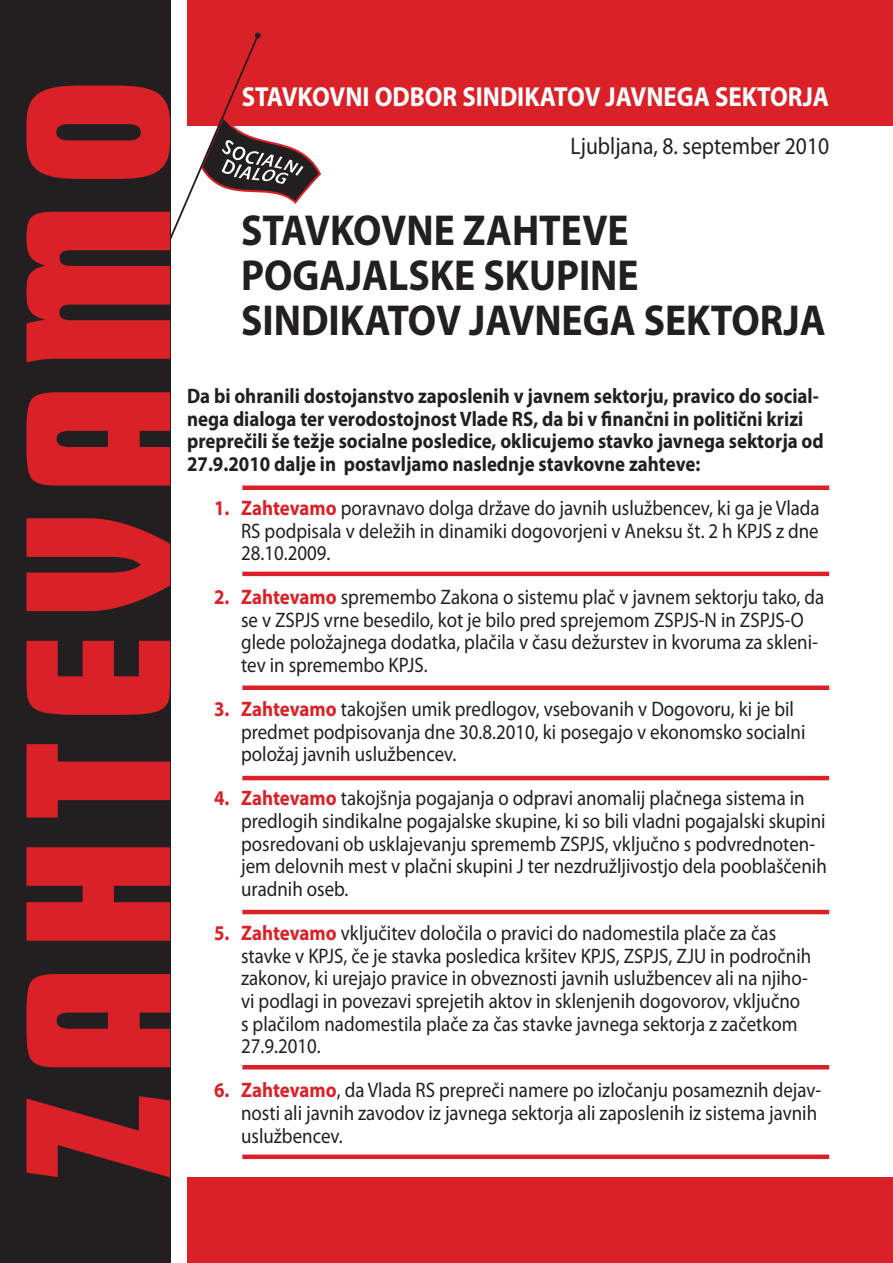
<style>
.page{position:relative;width:893px;height:1263px;background:#fff}
.page>*{position:absolute;margin:0;border:0;box-sizing:border-box;transform-origin:0 0}
.t1{font:215.25px "Futura Dis PCE";letter-spacing:.11em;color:#db2128}
.t2{font:700 43.5px/45.2px "Myriad Pro";color:#231f20;scale:.91 1}
.t3{font:700 27.6px "Myriad Pro";color:#fff;scale:.9 1}
.t4{font:24px "Myriad Pro";color:#231f20;scale:.9 1}
.t5{font:21px/22.6px "Myriad Pro";color:#231f20;scale:.9 1}
.t6{font:700 21px/22.6px "Myriad Pro";color:#231f20;scale:.9 1}
.s1{font-weight:700;color:#db2128}
</style>
<div class="page">
<div style="left:187px;top:0;width:706px;height:125px;background:#db2128"></div>
<div style="left:187px;top:1178px;width:706px;height:85px;background:#db2128"></div>
<hr style="left:242px;top:572px;width:587px;height:4px;background:#db2128">
<div style="left:242px;top:485px;width:587px;height:5px;background:#db2128"></div>
<div style="left:242px;top:1154px;width:587px;height:5px;background:#db2128"></div>
<div style="left:242px;top:685px;width:587px;height:5px;background:#db2128"></div>
<hr style="left:242px;top:776px;width:587px;height:4px;background:#db2128">
<hr style="left:242px;top:910px;width:587px;height:4px;background:#db2128">
<hr style="left:242px;top:1065px;width:587px;height:4px;background:#db2128">
<svg style="left:170px;top:33px;width:151px;height:261px"></svg>
<div style="left:0;top:0;width:170px;height:1263px;background:#231f20"></div>
<h1 class="t1" style="left:28px;top:1178px;width:1098px;rotate:-90deg">ZAHTEVAMO</h1>
<h3 class="t3" style="left:242px;top:86px;width:654px">STAVKOVNI ODBOR SINDIKATOV JAVNEGA SEKTORJA</h3>
<p class="t4" style="left:571px;top:137px;width:289px">Ljubljana, 8. september 2010</p>
<h2 class="t2" style="left:241px;top:211px;width:644px">STAVKOVNE ZAHTEVE<br>POGAJALSKE SKUPINE<br>SINDIKATOV JAVNEGA SEKTORJA</h2>
<p class="t6" style="left:187px;top:386px;width:709px">Da bi ohranili dostojanstvo zaposlenih v javnem sektorju, pravico do social&shy;nega dialoga ter verodostojnost Vlade RS, da bi v finančni in politični krizi preprečili še težje socialne posledice, oklicujemo stavko javnega sektorja od 27.9.2010 dalje in postavljamo naslednje stavkovne zahteve:</p>
<p class="t5" style="left:241px;top:498px;width:644px;text-align:justify;text-indent:-27px"><span class="s1">1. Zahtevamo</span> poravnavo dolga države do javnih uslužbencev, ki ga je Vlada RS podpisala v deležih in dinamiki dogovorjeni v Aneksu št. 2 h KPJS z dne 28.10.2009.</p>
<p class="t5" style="left:241px;top:587px;width:649px;text-indent:-27px"><span class="s1">2. Zahtevamo</span> spremembo Zakona o sistemu plač v javnem sektorju tako, da se v ZSPJS vrne besedilo, kot je bilo pred sprejemom ZSPJS-N in ZSPJS-O glede položajnega dodatka, plačila v času dežurstev in kvoruma za skleni&shy;tev in spremembo KPJS.</p>
<p class="t5" style="left:241px;top:699px;width:629px;text-indent:-27px"><span class="s1">3. Zahtevamo</span> takojšen umik predlogov, vsebovanih v Dogovoru, ki je bil predmet podpisovanja dne 30.8.2010, ki posegajo v ekonomsko socialni položaj javnih uslužbencev.</p>
<p class="t5" style="left:241px;top:788px;width:652px;text-indent:-27px"><span class="s1">4. Zahtevamo</span> takojšnja pogajanja o odpravi anomalij plačnega sistema in predlogih sindikalne pogajalske skupine, ki so bili vladni pogajalski skupini posredovani ob usklajevanju sprememb ZSPJS, vključno s podvrednoten&shy;jem delovnih mest v plačni skupini J ter nezdružljivostjo dela pooblaščenih uradnih oseb.</p>
<p class="t5" style="left:241px;top:923px;width:635px;text-indent:-27px"><span class="s1">5. Zahtevamo</span> vključitev določila o pravici do nadomestila plače za čas stavke v KPJS, če je stavka posledica kršitev KPJS, ZSPJS, ZJU in področnih zakonov, ki urejajo pravice in obveznosti javnih uslužbencev ali na njiho&shy;vi podlagi in povezavi sprejetih aktov in sklenjenih dogovorov, vključno s plačilom nadomestila plače za čas stavke javnega sektorja z začetkom 27.9.2010.</p>
<p class="t5" style="left:214px;top:1080px;width:676px;text-align:right"><span class="s1">6. Zahtevamo</span>, da Vlada RS prepreči namere po izločanju posameznih dejav&shy;nosti ali javnih zavodov iz javnega sektorja ali zaposlenih iz sistema javnih</p>
<p class="t5" style="left:241px;top:1126px;width:114px">uslužbencev.</p>
</div>
